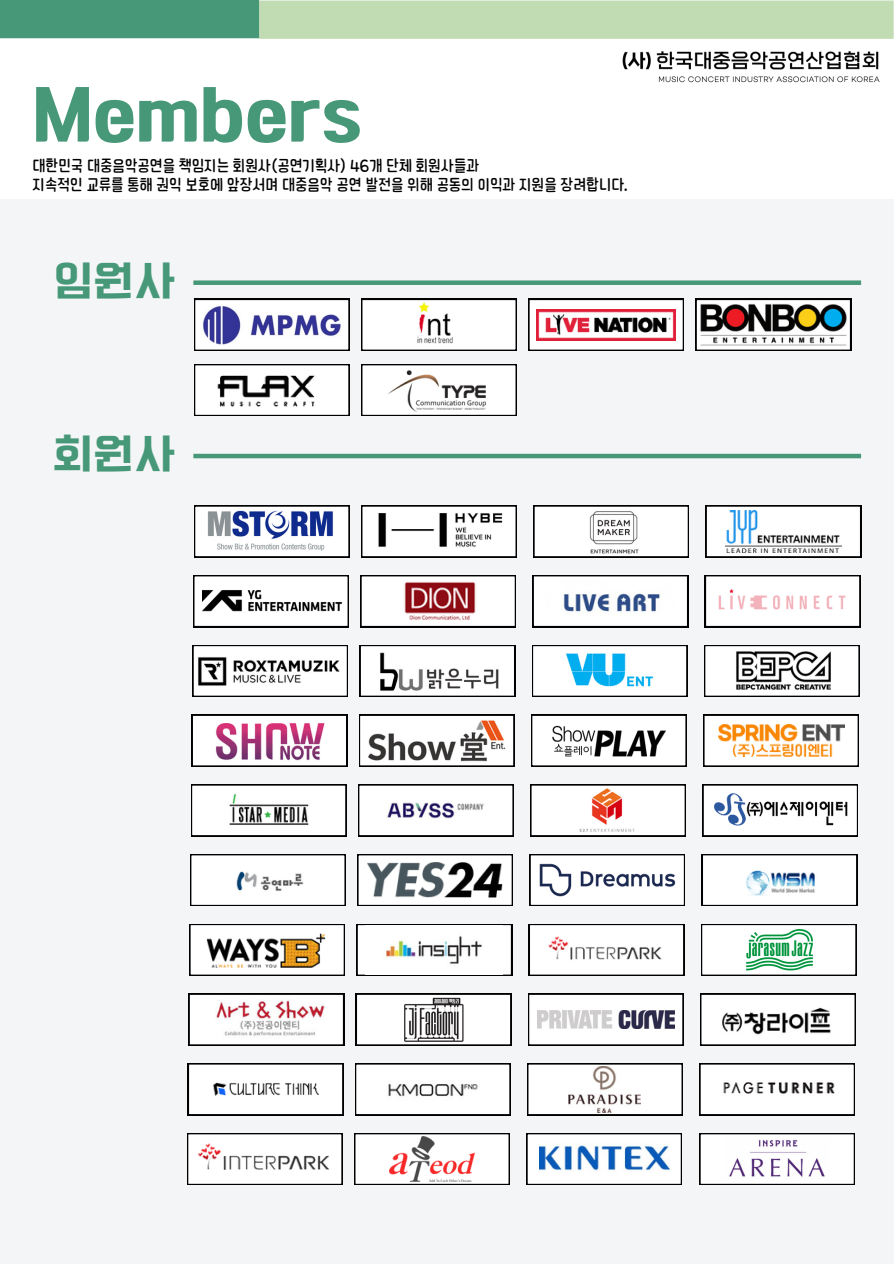
<style>
.page{position:relative;width:894px;height:1264px;background:#fff}
.page>*{position:absolute;margin:0;border:0;box-sizing:border-box;transform-origin:0 0}
.t1{font:60px "OT Neverland R";color:#469878}
.t2{font:45px "TT Dosirak R";color:#469878}
.t3{font:16.5px "TDTD Center OTF";color:#000}
</style>
<div class="page">
<div style="left:0;top:199px;width:893px;height:1064px;background:#f4f5f7"></div>
<div style="left:259px;top:1px;width:634px;height:38px;background:#c1dbb3"></div>
<div style="left:0;top:0;width:259px;height:38px;background:#469878"></div>
<img style="left:622px;top:51px;width:258px;height:32px">
<div style="left:193px;top:280px;width:667px;height:5px;background:#469878"></div>
<hr style="left:193px;top:454px;width:667px;height:4px;background:#469878">
<svg style="left:187px;top:1133px;width:155px;height:51px"></svg>
<svg style="left:354px;top:1133px;width:155px;height:51px"></svg>
<svg style="left:526px;top:1133px;width:155px;height:51px"></svg>
<svg style="left:190px;top:854px;width:155px;height:52px"></svg>
<img style="left:202px;top:857px;width:131px;height:46px">
<svg style="left:360px;top:575px;width:155px;height:52px"></svg>
<img style="left:397px;top:579px;width:86px;height:44px">
<svg style="left:358px;top:784px;width:155px;height:52px"></svg>
<img style="left:370px;top:787px;width:131px;height:46px">
<svg style="left:701px;top:854px;width:155px;height:52px"></svg>
<img style="left:710px;top:858px;width:137px;height:43px">
<svg style="left:356px;top:924px;width:156px;height:51px"></svg>
<img style="left:365px;top:925px;width:138px;height:49px">
<svg style="left:355px;top:1063px;width:155px;height:52px"></svg>
<img style="left:382px;top:1077px;width:101px;height:24px">
<svg style="left:532px;top:575px;width:156px;height:52px"></svg>
<img style="left:545px;top:578px;width:130px;height:45px">
<svg style="left:189px;top:924px;width:156px;height:51px"></svg>
<img style="left:205px;top:928px;width:124px;height:43px">
<img style="left:539px;top:1142px;width:130px;height:33px">
<svg style="left:189px;top:993px;width:155px;height:52px"></svg>
<img style="left:215px;top:995px;width:110px;height:47px">
<svg style="left:527px;top:1063px;width:155px;height:52px"></svg>
<img style="left:568px;top:1066px;width:72px;height:46px">
<svg style="left:193px;top:575px;width:155px;height:52px"></svg>
<img style="left:202px;top:588px;width:139px;height:26px">
<svg style="left:704px;top:575px;width:156px;height:52px"></svg>
<img style="left:713px;top:585px;width:138px;height:31px">
<svg style="left:192px;top:645px;width:156px;height:51px"></svg>
<img style="left:197px;top:648px;width:145px;height:45px">
<svg style="left:359px;top:645px;width:156px;height:51px"></svg>
<img style="left:377px;top:650px;width:122px;height:41px">
<svg style="left:532px;top:645px;width:155px;height:51px"></svg>
<img style="left:562px;top:651px;width:94px;height:38px">
<svg style="left:192px;top:714px;width:155px;height:52px"></svg>
<img style="left:212px;top:719px;width:115px;height:43px">
<svg style="left:359px;top:714px;width:155px;height:52px"></svg>
<img style="left:367px;top:719px;width:139px;height:43px">
<svg style="left:531px;top:714px;width:155px;height:52px"></svg>
<img style="left:548px;top:720px;width:121px;height:41px">
<svg style="left:703px;top:714px;width:155px;height:52px"></svg>
<img style="left:718px;top:725px;width:126px;height:31px">
<svg style="left:191px;top:784px;width:155px;height:52px"></svg>
<img style="left:226px;top:790px;width:85px;height:40px">
<svg style="left:530px;top:784px;width:155px;height:52px"></svg>
<img style="left:575px;top:787px;width:65px;height:46px">
<svg style="left:702px;top:784px;width:155px;height:52px"></svg>
<img style="left:710px;top:786px;width:140px;height:48px">
<svg style="left:357px;top:854px;width:155px;height:52px"></svg>
<img style="left:367px;top:862px;width:135px;height:35px">
<svg style="left:529px;top:854px;width:155px;height:52px"></svg>
<img style="left:537px;top:861px;width:140px;height:38px">
<svg style="left:528px;top:924px;width:156px;height:51px"></svg>
<img style="left:545px;top:928px;width:122px;height:43px">
<svg style="left:701px;top:924px;width:155px;height:51px"></svg>
<img style="left:742px;top:927px;width:73px;height:45px">
<svg style="left:528px;top:993px;width:155px;height:52px"></svg>
<img style="left:537px;top:1010px;width:136px;height:18px">
<svg style="left:700px;top:993px;width:155px;height:52px"></svg>
<img style="left:718px;top:999px;width:118px;height:40px">
<svg style="left:188px;top:1063px;width:155px;height:52px"></svg>
<img style="left:201px;top:1066px;width:129px;height:45px">
<svg style="left:699px;top:1063px;width:155px;height:52px"></svg>
<img style="left:712px;top:1073px;width:129px;height:31px">
<img style="left:389px;top:1136px;width:85px;height:45px">
<img style="left:194px;top:1140px;width:142px;height:36px">
<svg style="left:704px;top:645px;width:155px;height:51px"></svg>
<img style="left:731px;top:648px;width:104px;height:45px">
<svg style="left:194px;top:505px;width:155px;height:52px"></svg>
<img style="left:208px;top:511px;width:126px;height:41px">
<svg style="left:361px;top:505px;width:155px;height:52px"></svg>
<img style="left:375px;top:510px;width:130px;height:42px">
<svg style="left:533px;top:505px;width:155px;height:52px"></svg>
<img style="left:588px;top:509px;width:52px;height:45px">
<svg style="left:705px;top:505px;width:155px;height:52px"></svg>
<img style="left:725px;top:510px;width:116px;height:42px">
<svg style="left:356px;top:993px;width:155px;height:52px"></svg>
<img style="left:402px;top:997px;width:62px;height:45px">
<svg style="left:194px;top:299px;width:155px;height:52px"></svg>
<img style="left:201px;top:304px;width:142px;height:41px">
<svg style="left:361px;top:299px;width:155px;height:52px"></svg>
<svg style="left:528px;top:299px;width:155px;height:52px"></svg>
<svg style="left:695px;top:299px;width:155px;height:52px"></svg>
<svg style="left:194px;top:364px;width:155px;height:52px"></svg>
<svg style="left:361px;top:364px;width:155px;height:52px"></svg>
<img style="left:409px;top:298px;width:52px;height:52px">
<img style="left:212px;top:366px;width:110px;height:48px">
<img style="left:536px;top:310px;width:139px;height:30px">
<img style="left:699px;top:303px;width:147px;height:43px">
<img style="left:388px;top:368px;width:97px;height:44px">
<svg style="left:699px;top:1133px;width:155px;height:51px"></svg>
<img style="left:725px;top:1137px;width:103px;height:43px">
<p class="t1" style="left:33px;top:84px;width:331px">Members</p>
<p class="t3" style="left:33px;top:157px;width:448px">대한민국 대중음악공연을 책임지는 회원사(공연기획사) 46개 단체 회원사들과</p>
<p class="t3" style="left:33px;top:176px;width:598px">지속적인 교류를 통해 권익 보호에 앞장서며 대중음악 공연 발전을 위해 공동의 이익과 지원을 장려합니다.</p>
<h1 class="t2" style="left:54px;top:258px;width:123px">임원사</h1>
<p class="t2" style="left:54px;top:431px;width:123px">회원사</p>
</div>
